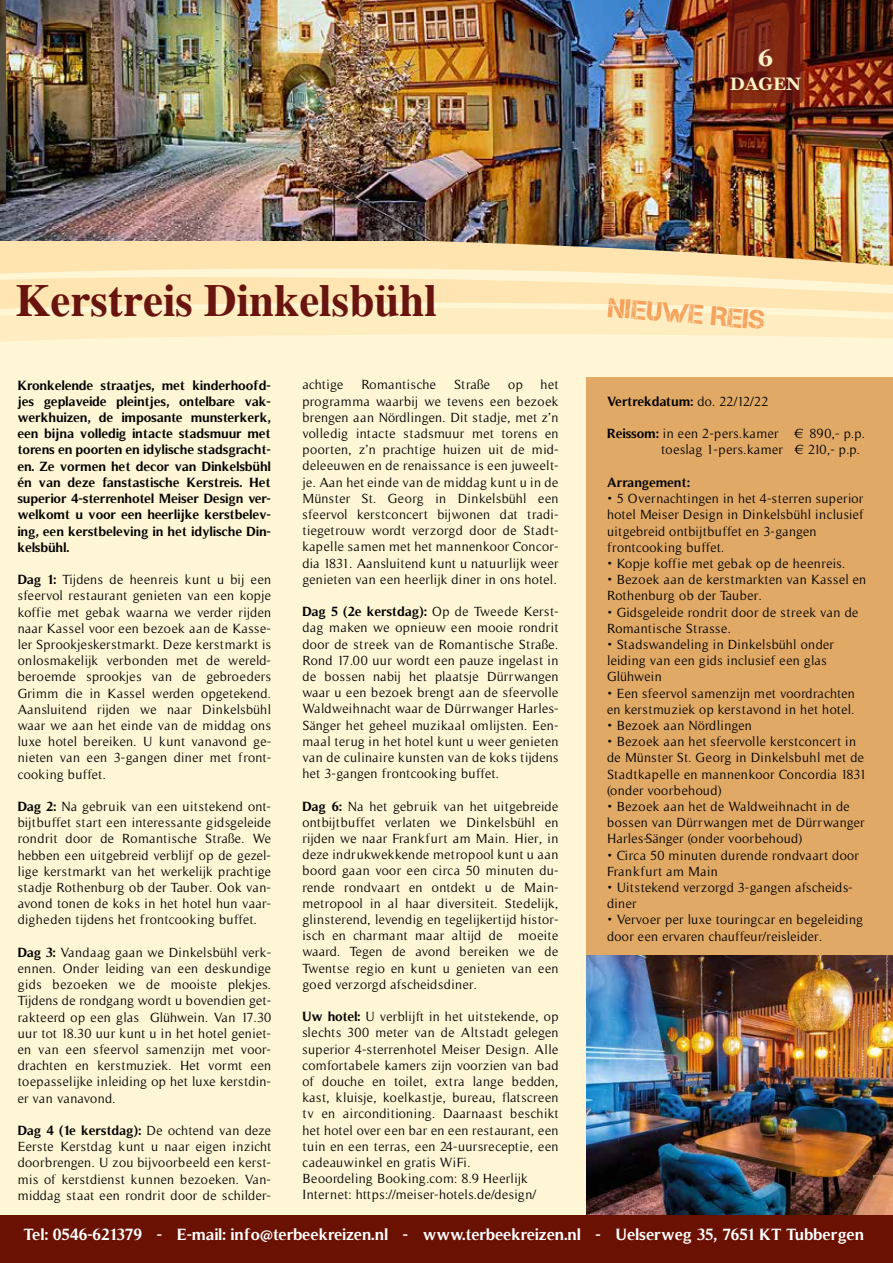
<style>
.page{position:relative;width:893px;height:1263px;background:#fff6d5}
.page>*{position:absolute;margin:0;border:0;box-sizing:border-box;transform-origin:0 0}
.t1{font:700 45px "Times";color:#68140f}
.t2{font:27px "Captureit";color:#f5a15b}
.t3{font:700 24px "Georgia";color:#fff1c8}
.t4{font:700 18px "Georgia";color:#fff1c8}
.t5{font:700 16.5px "Timeless";color:#fff}
.t6{font:13.5px/16.2px "Timeless";letter-spacing:.025em;color:#000}
.t7{font:700 13.5px/16.2px "Timeless";color:#000;text-align:justify}
.t8{font:13.5px/16.2px "Timeless";color:#000}
.s1{font-weight:700}
.s2{font-weight:400}
</style>
<div class="page">
<img style="left:0;top:0;width:893px;height:242px">
<svg style="left:0;top:242px;width:893px;height:100px;fill:#ffe5b2"></svg>
<svg style="left:728px;top:0;width:76px;height:103px;background:#742111"></svg>
<div style="left:587px;top:377px;width:306px;height:839px;background:#e1a966"></div>
<div style="left:0;top:1215px;width:893px;height:48px;background:#6b1102"></div>
<img style="left:587px;top:956px;width:306px;height:258px">
<img style="left:0;top:0;width:5px;height:203px">
<h3 class="t3" style="left:758px;top:42px;width:17px">6</h3>
<h3 class="t4" style="left:730px;top:72px;width:73px">DAGEN</h3>
<h1 class="t1" style="left:16px;top:273px;width:423px">Kerstreis Dinkelsbühl</h1>
<p class="t7" style="left:18px;top:377px;width:255px">Kronkelende straatjes, met kinderhoofd&shy;jes geplaveide pleintjes, ontelbare vak&shy;werkhuizen, de imposante munsterkerk, een bijna volledig intacte stadsmuur met torens en poorten en idylische stadsgracht&shy;en. Ze vormen het decor van Dinkelsbühl én van deze fanstastische Kerstreis. Het superior 4-sterrenhotel Meiser Design ver&shy;welkomt u voor een heerlijke kerstbelev&shy;ing, een kerstbeleving in het idylische Din&shy;kelsbühl.</p>
<p class="t6" style="left:18px;top:571px;width:255px;text-align:justify"><span class="s1">Dag 1:</span> Tijdens de heenreis kunt u bij een sfeervol restaurant genieten van een kopje koffie met gebak waarna we verder rijden naar Kassel voor een bezoek aan de Kasse&shy;ler Sprookjeskerstmarkt. Deze kerstmarkt is onlosmakelijk verbonden met de wereld&shy;beroemde sprookjes van de gebroeders Grimm die in Kassel werden opgetekend.<br>Aansluitend rijden we naar Dinkelsbühl waar we aan het einde van de middag ons luxe hotel bereiken. U kunt vanavond ge&shy;nieten van een 3-gangen diner met front&shy;cooking buffet.</p>
<p class="t6" style="left:18px;top:798px;width:255px;text-align:justify"><span class="s1">Dag 2:</span> Na gebruik van een uitstekend ont&shy;bijtbuffet start een interessante gidsgeleide rondrit door de Romantische Straße. We hebben een uitgebreid verblijf op de gezel&shy;lige kerstmarkt van het werkelijk prachtige stadje Rothenburg ob der Tauber. Ook van&shy;avond tonen de koks in het hotel hun vaar&shy;digheden tijdens het frontcooking buffet.</p>
<p class="t6" style="left:18px;top:944px;width:255px;text-align:justify"><span class="s1">Dag 3:</span> Vandaag gaan we Dinkelsbühl verk&shy;ennen. Onder leiding van een deskundige gids bezoeken we de mooiste plekjes.<br>Tijdens de rondgang wordt u bovendien get&shy;rakteerd op een glas Glühwein. Van 17.30 uur tot 18.30 uur kunt u in het hotel geniet&shy;en van een sfeervol samenzijn met voor&shy;drachten en kerstmuziek. Het vormt een toepasselijke inleiding op het luxe kerstdin&shy;er van vanavond.</p>
<p class="t6" style="left:18px;top:1122px;width:255px;text-align:justify"><span class="s1">Dag 4 (1e kerstdag):</span> De ochtend van deze Eerste Kerstdag kunt u naar eigen inzicht doorbrengen. U zou bijvoorbeeld een kerst&shy;mis of kerstdienst kunnen bezoeken. Van&shy;middag staat een rondrit door de schilder-</p>
<p class="t8" style="left:302px;top:377px;width:43px">achtige</p>
<p class="t6" style="left:361px;top:377px;width:76px">Romantische</p>
<p class="t6" style="left:454px;top:377px;width:38px">Straße</p>
<p class="t6" style="left:508px;top:377px;width:16px">op</p>
<p class="t6" style="left:302px;top:377px;width:258px;text-align:justify;text-indent:238px">het programma waarbij we tevens een bezoek brengen aan Nördlingen. Dit stadje, met z’n volledig intacte stadsmuur met torens en poorten, z’n prachtige huizen uit de mid&shy;deleeuwen en de renaissance is een juweelt&shy;je. Aan het einde van de middag kunt u in de Münster St. Georg in Dinkelsbühl een sfeervol kerstconcert bijwonen dat tradi&shy;tiegetrouw wordt verzorgd door de Stadt&shy;kapelle samen met het mannenkoor Concor&shy;dia 1831. Aansluitend kunt u natuurlijk weer genieten van een heerlijk diner in ons hotel.</p>
<p class="t6" style="left:302px;top:603px;width:258px;text-align:justify"><span class="s1">Dag 5 (2e kerstdag):</span> Op de Tweede Kerst&shy;dag maken we opnieuw een mooie rondrit door de streek van de Romantische Straße.<br>Rond 17.00 uur wordt een pauze ingelast in de bossen nabij het plaatsje Dürrwangen waar u een bezoek brengt aan de sfeervolle Waldweihnacht waar de Dürrwanger Harles-Sänger het geheel muzikaal omlijsten. Een&shy;maal terug in het hotel kunt u weer genieten van de culinaire kunsten van de koks tijdens het 3-gangen frontcooking buffet.</p>
<p class="t6" style="left:302px;top:798px;width:258px;text-align:justify"><span class="s1">Dag 6:</span> Na het gebruik van het uitgebreide ontbijtbuffet verlaten we Dinkelsbühl en rijden we naar Frankfurt am Main. Hier, in deze indrukwekkende metropool kunt u aan boord gaan voor een circa 50 minuten du&shy;rende rondvaart en ontdekt u de Main&shy;metropool in al haar diversiteit. Stedelijk, glinsterend, levendig en tegelijkertijd histor&shy;isch en charmant maar altijd de moeite waard. Tegen de avond bereiken we de Twentse regio en kunt u genieten van een goed verzorgd afscheidsdiner.</p>
<p class="t6" style="left:302px;top:1008px;width:258px"><span class="s1">Uw hotel:</span> U verblijft in het uitstekende, op slechts 300 meter van de Altstadt gelegen superior 4-sterrenhotel Meiser Design. Alle comfortabele kamers zijn voorzien van bad of douche en toilet, extra lange bedden, kast, kluisje, koelkastje, bureau, flatscreen tv en airconditioning. Daarnaast beschikt het hotel over een bar en een restaurant, een tuin en een terras, een 24-uursreceptie, een cadeauwinkel en gratis WiFi.<br>Beoordeling Booking.com: 8.9 Heerlijk Internet: https://meiser-hotels.de/design/</p>
<h2 class="t2" style="left:610px;top:292px;width:158px;rotate:5deg">nieuwe Reis</h2>
<p class="t7" style="left:607px;top:393px;width:163px">Vertrekdatum: <span class="s2">do. 22/12/22</span></p>
<p class="t6" style="left:661px;top:426px;width:205px;text-indent:-54px"><span class="s1">Reissom:</span> in een 2-pers.kamer € 890,- p.p. toeslag 1-pers.kamer € 210,- p.p.</p>
<p class="t7" style="left:607px;top:474px;width:84px">Arrangement:</p>
<p class="t6" style="left:607px;top:490px;width:258px">• 5 Overnachtingen in het 4-sterren superior hotel Meiser Design in Dinkelsbühl inclusief uitgebreid ontbijtbuffet en 3-gangen frontcooking buffet.</p>
<p class="t6" style="left:607px;top:555px;width:240px">• Kopje koffie met gebak op de heenreis.</p>
<p class="t6" style="left:607px;top:571px;width:261px">• Bezoek aan de kerstmarkten van Kassel en<br>Rothenburg ob der Tauber.</p>
<p class="t6" style="left:607px;top:604px;width:253px">• Gidsgeleide rondrit door de streek van de<br>Romantische Strasse.</p>
<p class="t6" style="left:607px;top:636px;width:228px">• Stadswandeling in Dinkelsbühl onder leiding van een gids inclusief een glas<br>Glühwein</p>
<p class="t6" style="left:607px;top:685px;width:249px">• Een sfeervol samenzijn met voordrachten en kerstmuziek op kerstavond in het hotel.</p>
<p class="t6" style="left:607px;top:717px;width:146px">• Bezoek aan Nördlingen</p>
<p class="t6" style="left:607px;top:733px;width:261px">• Bezoek aan het sfeervolle kerstconcert in de Münster St. Georg in Dinkelsbuhl met de Stadtkapelle en mannenkoor Concordia 1831 (onder voorbehoud)</p>
<p class="t6" style="left:607px;top:798px;width:259px">• Bezoek aan het de Waldweihnacht in de bossen van Dürrwangen met de Dürrwanger<br>Harles-Sänger (onder voorbehoud)</p>
<p class="t6" style="left:607px;top:847px;width:253px">• Circa 50 minuten durende rondvaart door<br>Frankfurt am Main</p>
<p class="t8" style="left:607px;top:879px;width:247px">• Uitstekend verzorgd 3-gangen afscheids&shy;diner</p>
<p class="t8" style="left:607px;top:912px;width:258px">• Vervoer per luxe touringcar en begeleiding door een ervaren chauffeur/reisleider.</p>
<p class="t5" style="left:24px;top:1224px;width:842px">Tel: 0546-621379 - E-mail: info@terbeekreizen.nl - www.terbeekreizen.nl - Uelserweg 35, 7651 KT Tubbergen</p>
</div>
